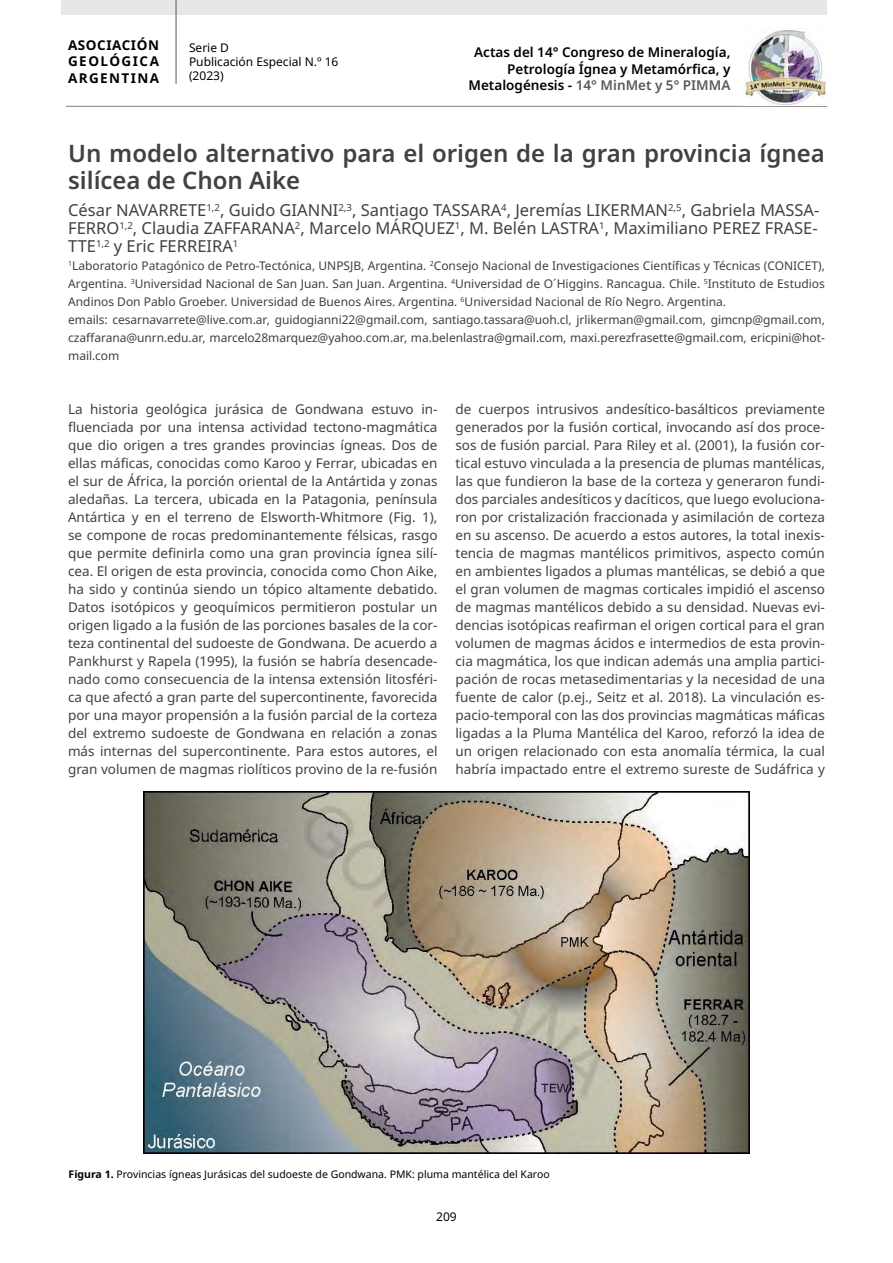
<style>
.page{position:relative;width:893px;height:1263px;background:#fff}
.page>*{position:absolute;margin:0;border:0;box-sizing:border-box;transform-origin:0 0}
.t1{font:600 24px/27px "Noto Sans";color:#414042}
.t2{font:16.5px/18px "Noto Sans";color:#414042;text-align:justify}
.t3{font:13.5px/18px "Noto Sans";color:#414042;text-align:justify}
.t4{font:600 13.5px/16.2px "Noto Sans";color:#000;text-align:right}
.t5{font:700 13.5px/16.2px "Noto Sans";letter-spacing:.105em;color:#000;text-align:justify}
.t6{font:12px/18px "Noto Sans";color:#414042}
.t7{font:12px/14.4px "Noto Sans";color:#000}
.t8{font:10.5px "Noto Sans";color:#000}
.s1{color:#58595b}
.s2{font-weight:700}
</style>
<div class="page">
<div style="left:62px;top:0;width:765px;height:15px;background:#e6e7e8"></div>
<hr style="left:176px;top:0;width:1px;height:84px;background:#58595b">
<hr style="left:66px;top:106px;width:761px;height:1px;background:#000">
<img style="left:744px;top:30px;width:83px;height:75px">
<img style="left:143px;top:791px;width:606px;height:362px">
<p class="t5" style="left:68px;top:37px;width:93px">ASOCIACIÓN GEOLÓGICA ARGENTINA</p>
<p class="t7" style="left:189px;top:40px;width:151px">Serie D<br>Publicación Especial N.º 16 (2023)</p>
<p class="t4" style="left:469px;top:45px;width:263px">Actas del 14° Congreso de Mineralogía,<br>Petrología Ígnea y Metamórfica, y<br>Metalogénesis - <span class="s1">14° MinMet y 5° PIMMA</span></p>
<h1 class="t1" style="left:68px;top:140px;width:758px">Un modelo alternativo para el origen de la gran provincia ígnea silícea de Chon Aike</h1>
<p class="t2" style="left:68px;top:201px;width:753px">César NAVARRETE<sup>1,2</sup>, Guido GIANNI<sup>2,3</sup>, Santiago TASSARA<sup>4</sup>, Jeremías LIKERMAN<sup>2,5</sup>, Gabriela MASSA-FERRO<sup>1,2</sup>, Claudia ZAFFARANA<sup>2</sup>, Marcelo MÁRQUEZ<sup>1</sup>, M. Belén LASTRA<sup>1</sup>, Maximiliano PEREZ FRASE-TTE<sup>1,2</sup> y Eric FERREIRA<sup>1</sup></p>
<p class="t6" style="left:68px;top:257px;width:758px"><sup>1</sup>Laboratorio Patagónico de Petro-Tectónica, UNPSJB, Argentina. <sup>2</sup>Consejo Nacional de Investigaciones Científicas y Técnicas (CONICET), Argentina. <sup>3</sup>Universidad Nacional de San Juan. San Juan. Argentina. <sup>4</sup>Universidad de O´Higgins. Rancagua. Chile. <sup>5</sup>Instituto de Estudios Andinos Don Pablo Groeber. Universidad de Buenos Aires. Argentina. <sup>6</sup>Universidad Nacional de Río Negro. Argentina.<br>emails: cesarnavarrete@live.com.ar, guidogianni22@gmail.com, santiago.tassara@uoh.cl, jrlikerman@gmail.com, gimcnp@gmail.com, czaffarana@unrn.edu.ar, marcelo28marquez@yahoo.com.ar, ma.belenlastra@gmail.com, maxi.perezfrasette@gmail.com, ericpini@hot&shy;mail.com</p>
<p class="t3" style="left:68px;top:400px;width:371px">La historia geológica jurásica de Gondwana estuvo in&shy;fluenciada por una intensa actividad tectono-magmática que dio origen a tres grandes provincias ígneas. Dos de ellas máficas, conocidas como Karoo y Ferrar, ubicadas en el sur de África, la porción oriental de la Antártida y zonas aledañas. La tercera, ubicada en la Patagonia, península Antártica y en el terreno de Elsworth-Whitmore (Fig. 1), se compone de rocas predominantemente félsicas, rasgo que permite definirla como una gran provincia ígnea silí&shy;cea. El origen de esta provincia, conocida como Chon Aike, ha sido y continúa siendo un tópico altamente debatido.<br>Datos isotópicos y geoquímicos permitieron postular un origen ligado a la fusión de las porciones basales de la cor&shy;teza continental del sudoeste de Gondwana. De acuerdo a Pankhurst y Rapela (1995), la fusión se habría desencade&shy;nado como consecuencia de la intensa extensión litosféri&shy;ca que afectó a gran parte del supercontinente, favorecida por una mayor propensión a la fusión parcial de la corteza del extremo sudoeste de Gondwana en relación a zonas más internas del supercontinente. Para estos autores, el gran volumen de magmas riolíticos provino de la re-fusión</p>
<p class="t3" style="left:455px;top:400px;width:371px">de cuerpos intrusivos andesítico-basálticos previamente generados por la fusión cortical, invocando así dos proce&shy;sos de fusión parcial. Para Riley et al. (2001), la fusión cor&shy;tical estuvo vinculada a la presencia de plumas mantélicas, las que fundieron la base de la corteza y generaron fundi&shy;dos parciales andesíticos y dacíticos, que luego evoluciona&shy;ron por cristalización fraccionada y asimilación de corteza en su ascenso. De acuerdo a estos autores, la total inexis&shy;tencia de magmas mantélicos primitivos, aspecto común en ambientes ligados a plumas mantélicas, se debió a que el gran volumen de magmas corticales impidió el ascenso de magmas mantélicos debido a su densidad. Nuevas evi&shy;dencias isotópicas reafirman el origen cortical para el gran volumen de magmas ácidos e intermedios de esta provin&shy;cia magmática, los que indican además una amplia partici&shy;pación de rocas metasedimentarias y la necesidad de una fuente de calor (p.ej., Seitz et al. 2018). La vinculación es&shy;pacio-temporal con las dos provincias magmáticas máficas ligadas a la Pluma Mantélica del Karoo, reforzó la idea de un origen relacionado con esta anomalía térmica, la cual habría impactado entre el extremo sureste de Sudáfrica y</p>
<p class="t8" style="left:69px;top:1167px;width:483px"><span class="s2">Figura 1.</span> Provincias ígneas Jurásicas del sudoeste de Gondwana. PMK: pluma mantélica del Karoo</p>
<p class="t7" style="left:436px;top:1209px;width:22px">209</p>
</div>
